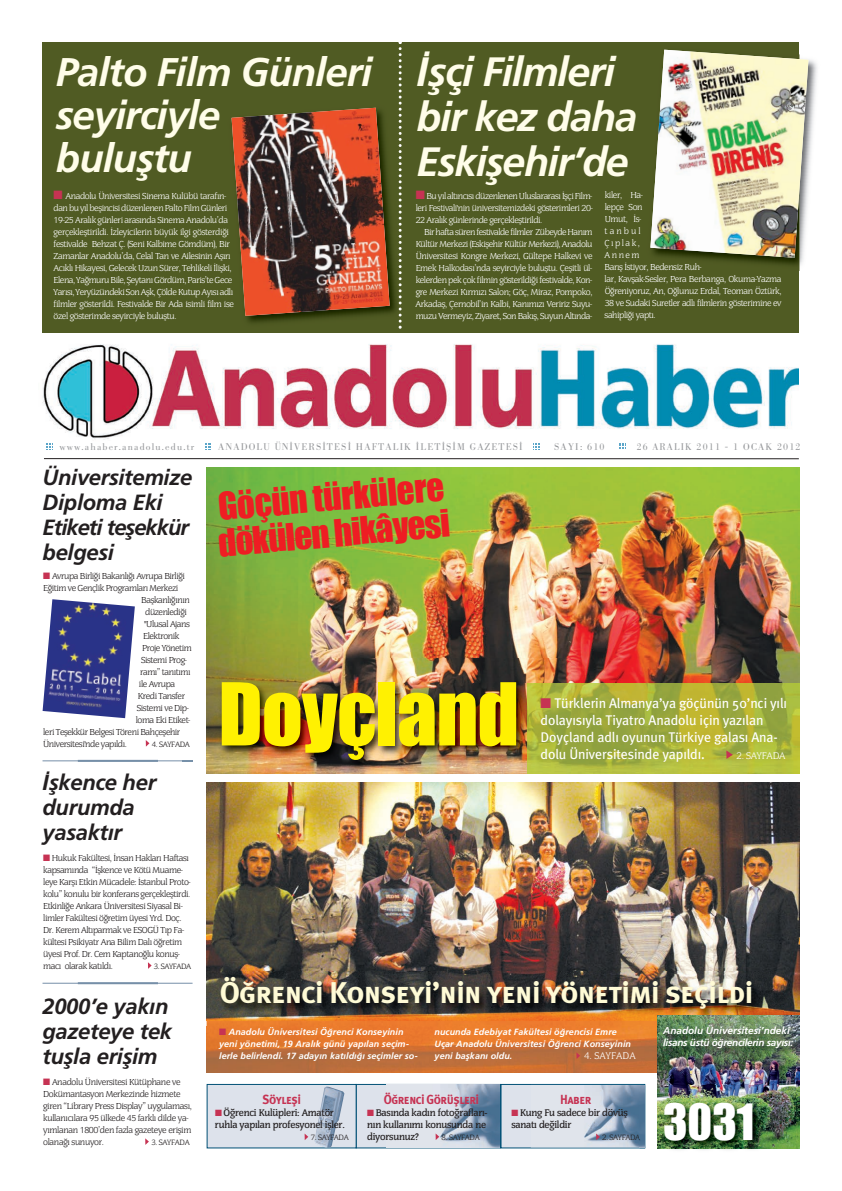
<style>
.page{position:relative;width:842px;height:1191px;background:#fff}
.page>*{position:absolute;margin:0;border:0;box-sizing:border-box;transform-origin:0 0}
.t1{font:80px "Impact";letter-spacing:-.01em;color:#fff101}
.t2{font:46.2px "Impact";color:#fff}
.t3{font:italic 700 41px/45px "Frutiger";letter-spacing:-.035em;color:#fffde9}
.t4{font:italic 700 40px/43px "Frutiger";letter-spacing:-.025em;color:#fffde9}
.t5{font:35px/36px "Impact";color:#ee1d23}
.t6{font:30px "Meta Plus Bold Caps Ti";letter-spacing:-.03em;color:#fffbd6}
.t7{font:italic 700 22px/25px "Frutiger";letter-spacing:-.015em;color:#231f20}
.t8{font:14px/17px "Meta Plus Book Roman Ti";letter-spacing:-.01em;color:#fff}
.t9{font:13.2px "Meta Plus Bold Caps Ti";letter-spacing:-.04em;color:#c63353;scale:.91 1}
.t10{font:500 10px/12px "Congress";letter-spacing:-.025em;color:#231f20}
.t11{font:italic 700 10px/12px "Frutiger";letter-spacing:-.03em;color:#fff}
.t12{font:300 10px "Congress";letter-spacing:-.01em;color:#fff}
.t13{font:9.6px "Bodoni BE Light";letter-spacing:.12em;color:#939598}
.t14{font:300 9px/12px "Congress";letter-spacing:-.045em;color:#fff}
.t15{font:300 9px/12px "Congress";letter-spacing:-.045em;color:#231f20}
.t16{font:italic 700 9px/12px "Frutiger";letter-spacing:.005em;color:#fff}
.t17{font:300 8px "Congress";letter-spacing:-.04em;color:#231f20}
.s1{color:#c63353}
</style>
<div class="page">
<hr style="left:44px;top:458px;width:755px;height:1px;background:#231f20">
<img style="left:42px;top:321px;width:757px;height:119px">
<svg style="left:619px;top:443px;width:7px;height:6px"></svg>
<svg style="left:46px;top:443px;width:7px;height:5px"></svg>
<svg style="left:205px;top:443px;width:6px;height:5px"></svg>
<svg style="left:533px;top:443px;width:7px;height:5px"></svg>
<hr style="left:43px;top:760px;width:150px;height:1px;background:#768fa8">
<hr style="left:78px;top:760px;width:80px;height:2px;background:#768fa8">
<div style="left:357px;top:1085px;width:143px;height:62px;background:#dde2eb"></div>
<img style="left:435px;top:1085px;width:65px;height:62px">
<svg style="left:436px;top:1133px;width:3px;height:7px"></svg>
<div style="left:501px;top:1085px;width:143px;height:62px;background:#dde2eb"></div>
<div style="left:500px;top:1084px;width:145px;height:64px;border:1px solid #015076"></div>
<img style="left:531px;top:1085px;width:108px;height:62px">
<svg style="left:596px;top:1133px;width:4px;height:7px"></svg>
<div style="left:208px;top:1085px;width:148px;height:62px;background:#dde2eb"></div>
<div style="left:207px;top:1084px;width:150px;height:64px;border:1px solid #015076"></div>
<img style="left:315px;top:1086px;width:29px;height:61px">
<svg style="left:305px;top:1134px;width:3px;height:6px"></svg>
<div style="left:43px;top:43px;width:756px;height:290px;background:#505b23"></div>
<img style="left:207px;top:468px;width:592px;height:215px">
<img style="left:207px;top:782px;width:592px;height:233px">
<img style="left:207px;top:658px;width:363px;height:25px">
<img style="left:207px;top:683px;width:592px;height:91px">
<img style="left:207px;top:782px;width:363px;height:13px">
<svg style="left:146px;top:740px;width:3px;height:6px"></svg>
<hr style="left:43px;top:983px;width:150px;height:1px;background:#768fa8">
<hr style="left:78px;top:982px;width:80px;height:2px;background:#768fa8">
<svg style="left:148px;top:962px;width:4px;height:6px"></svg>
<svg style="left:145px;top:1138px;width:4px;height:6px"></svg>
<img style="left:206px;top:971px;width:578px;height:55px">
<img style="left:43px;top:599px;width:92px;height:119px">
<img style="left:231px;top:102px;width:168px;height:226px">
<img style="left:232px;top:108px;width:158px;height:208px">
<img style="left:799px;top:59px;width:18px;height:212px">
<svg style="left:695px;top:258px;width:113px;height:6px"></svg>
<img style="left:650px;top:50px;width:158px;height:208px">
<svg style="left:399px;top:42px;width:3px;height:287px"></svg>
<hr style="left:570px;top:773px;width:229px;height:1px;background:#c2d55c">
<svg style="left:726px;top:750px;width:7px;height:9px"></svg>
<img style="left:207px;top:1026px;width:450px;height:46px">
<svg style="left:576px;top:1052px;width:4px;height:7px"></svg>
<img style="left:657px;top:1015px;width:142px;height:133px">
<img style="left:795px;top:1021px;width:5px;height:76px">
<img style="left:657px;top:1021px;width:138px;height:64px">
<img style="left:639px;top:1085px;width:156px;height:65px">
<img style="left:639px;top:1085px;width:6px;height:63px">
<img style="left:639px;top:1085px;width:5px;height:62px">
<svg style="left:655px;top:1072px;width:2px;height:25px"></svg>
<h3 class="t4" style="left:56px;top:51px;width:318px">Palto Film Günleri seyirciyle<br>buluştu</h3>
<h3 class="t3" style="left:416px;top:49px;width:223px">İşçi Filmleri bir kez daha<br>Eskişehir’de</h3>
<p class="t14" style="left:54px;top:189px;width:182px"><span class="s1">■</span> Anadolu Üniversitesi Sinema Kulübü tarafın&shy;dan bu yıl beşincisi düzenlenen Palto Film Günleri 19-25 Aralık günleri arasında Sinema Anadolu’da gerçekleştirildi. İzleyicilerin büyük ilgi gösterdiği festivalde Behzat Ç. (Seni Kalbime Gömdüm), Bir Zamanlar Anadolu’da, Celal Tan ve Ailesinin Aşırı Acıklı Hikayesi, Gelecek Uzun Sürer, Tehlikeli İlişki, Elena, Yağmuru Bile, Şeytanı Gördüm, Paris’te Gece Yarısı, Yeryüzündeki Son Aşk, Çölde Kutup Ayısı adlı filmler gösterildi. Festivalde Bir Ada isimli film ise özel gösterimde seyirciyle buluştu.</p>
<p class="t14" style="left:416px;top:189px;width:178px;text-align:justify"><span class="s1">■</span> Bu yıl altıncısı düzenlenen Uluslararası İşçi Film&shy;leri Festivali'nin üniversitemizdeki gösterimleri 20- 22 Aralık günlerinde gerçekleştirildi.</p>
<p class="t14" style="left:416px;top:225px;width:178px;text-align:justify;text-indent:9px">Bir hafta süren festivalde filmler Zübeyde Hanım Kültür Merkezi (Eskişehir Kültür Merkezi), Anadolu Üniversitesi Kongre Merkezi, Gültepe Halkevi ve Emek Halkodası’nda seyirciyle buluştu. Çeşitli ül&shy;kelerden pek çok filmin gösterildiği festivalde, Kon&shy;gre Merkezi Kırmızı Salon; Göç, Miraz, Pompoko, Arkadaş, Çernobil’in Kalbi, Kanımızı Veririz Suyu&shy;muzu Vermeyiz, Ziyaret, Son Bakış, Suyun Altında-</p>
<p class="t14" style="left:605px;top:189px;width:178px">kiler, Ha-<br>lepçe Son<br>Umut, İs-<br>tanbul<br>Çıplak,<br>Annem<br>Barış İstiyor, Bedensiz Ruh-<br>lar, Kavşak-Sesler, Pera Berbanga, Okuma-Yazma<br>Öğreniyoruz, An, Oğlunuz Erdal, Teoman Öztürk,<br>38 ve Sudaki Suretler adlı filmlerin gösterimine ev sahipliği yaptı.</p>
<p class="t13" style="left:59px;top:441px;width:136px">www.ahaber.anadolu.edu.tr</p>
<p class="t13" style="left:218px;top:441px;width:306px">ANADOLU Ü NİVERSİTESİ HAFTALIK İLETİŞİM GAZETESİ</p>
<p class="t13" style="left:554px;top:441px;width:52px">SAYI: 610</p>
<p class="t13" style="left:637px;top:441px;width:165px">26 ARALIK 2011 - 1 OCAK 2012</p>
<h3 class="t7" style="left:43px;top:465px;width:151px">Üniversitemize<br>Diploma Eki<br>Etiketi teşekkür belgesi</h3>
<p class="t15" style="left:43px;top:569px;width:143px"><span class="s1">■</span> Avrupa Birliği Bakanlığı Avrupa Birliği</p>
<p class="t15" style="left:43px;top:581px;width:137px">Eğitim ve Gençlik Programları Merkezi</p>
<p class="t15" style="left:141px;top:593px;width:50px">Başkanlığının</p>
<p class="t15" style="left:145px;top:605px;width:43px">düzenlediği</p>
<p class="t15" style="left:144px;top:617px;width:47px">"Ulusal Ajans</p>
<p class="t15" style="left:143px;top:629px;width:38px">Elektronik</p>
<p class="t15" style="left:142px;top:641px;width:51px">Proje Yönetim</p>
<p class="t15" style="left:141px;top:653px;width:47px">Sistemi Prog-</p>
<p class="t15" style="left:140px;top:665px;width:52px">ramı” tanıtımı</p>
<p class="t15" style="left:139px;top:677px;width:38px">ile Avrupa</p>
<p class="t15" style="left:138px;top:689px;width:49px">Kredi Tansfer</p>
<p class="t15" style="left:137px;top:701px;width:53px">Sistemi ve Dip-</p>
<p class="t15" style="left:136px;top:713px;width:56px">loma Eki Etiket-</p>
<p class="t15" style="left:43px;top:725px;width:139px">leri Teşekkür Belgesi Töreni Bahçeşehir</p>
<p class="t15" style="left:43px;top:737px;width:85px">Üniversitesi'nde yapıldı.</p>
<p class="t17" style="left:152px;top:739px;width:40px">4. SAYFADA</p>
<h3 class="t7" style="left:43px;top:770px;width:115px">İşkence her durumda yasaktır</h3>
<p class="t15" style="left:43px;top:851px;width:149px"><span class="s1">■</span> Hukuk Fakültesi, İnsan Hakları Haftası kapsamında “İşkence ve Kötü Muame&shy;leye Karşı Etkin Mücadele: İstanbul Proto&shy;kolu” konulu bir konferans gerçekleştirdi.<br>Etkinliğe Ankara Üniversitesi Siyasal Bi&shy;limler Fakültesi öğretim üyesi Yrd. Doç.<br>Dr. Kerem Altıparmak ve ESOGÜ Tıp Fa&shy;kültesi Psikiyatr Ana Bilim Dalı öğretim üyesi Prof. Dr. Cem Kaptanoğlu konuş&shy;macı olarak katıldı.</p>
<p class="t17" style="left:154px;top:961px;width:39px">3. SAYFADA</p>
<h3 class="t7" style="left:43px;top:994px;width:131px">2000’e yakın gazeteye tek tuşla erişim</h3>
<p class="t15" style="left:43px;top:1075px;width:150px"><span class="s1">■</span> Anadolu Üniversitesi Kütüphane ve Dokümantasyon Merkezinde hizmete giren “Library Press Display” uygulaması, kullanıcılara 95 ülkede 45 farklı dilde ya&shy;yımlanan 1800’den fazla gazeteye erişim olanağı sunuyor.</p>
<p class="t17" style="left:151px;top:1137px;width:40px">3. SAYFADA</p>
<h3 class="t5" style="left:214px;top:491px;width:234px;rotate:-5deg">Göçün türkülere dökülen hikâyesi</h3>
<h1 class="t1" style="left:218px;top:671px;width:302px">Doyçland</h1>
<h3 class="t8" style="left:540px;top:694px;width:248px"><span class="s1">■</span> Türklerin Almanya’ya göçünün 50’nci yılı dolayısıyla Tiyatro Anadolu için yazılan Doyçland adlı oyunun Türkiye galası Ana&shy;dolu Üniversitesinde yapıldı.</h3>
<p class="t12" style="left:736px;top:749px;width:50px">2. SAYFADA</p>
<h3 class="t6" style="left:220px;top:975px;width:535px">Öğrenci Konseyi’nin yeni yönetimi seçildi</h3>
<p class="t16" style="left:219px;top:1026px;width:200px"><span class="s1">■</span> Anadolu Üniversitesi Öğrenci Konseyinin yeni yönetimi, 19 Aralık günü yapılan seçim&shy;lerle belirlendi. 17 adayın katıldığı seçimler so-</p>
<p class="t16" style="left:435px;top:1026px;width:198px">nucunda Edebiyat Fakültesi öğrencisi Emre<br>Uçar Anadolu Üniversitesi Öğrenci Konseyinin yeni başkanı oldu.</p>
<p class="t12" style="left:584px;top:1049px;width:53px">4. SAYFADA</p>
<h3 class="t9" style="left:262px;top:1092px;width:44px">Söyleşi</h3>
<p class="t10" style="left:215px;top:1106px;width:131px"><span class="s1">■</span> Öğrenci Kulüpleri: Amatör ruhla yapılan profesyonel işler.</p>
<p class="t17" style="left:311px;top:1132px;width:40px">7. SAYFADA</p>
<h3 class="t9" style="left:384px;top:1091px;width:106px">Öğrenci Görüşleri</h3>
<p class="t10" style="left:367px;top:1106px;width:122px;text-align:justify"><span class="s1">■</span> Basında kadın fotoğrafları&shy;nın kullanımı konusunda ne diyorsunuz?</p>
<p class="t17" style="left:442px;top:1132px;width:40px">8. SAYFADA</p>
<h3 class="t9" style="left:560px;top:1092px;width:36px">Haber</h3>
<p class="t10" style="left:511px;top:1106px;width:118px"><span class="s1">■</span> Kung Fu sadece bir dövüş sanatı değildir</p>
<p class="t17" style="left:602px;top:1132px;width:40px">2. SAYFADA</p>
<p class="t11" style="left:663px;top:1024px;width:132px">Anadolu Üniversitesi’ndeki lisans üstü öğrencilerin sayısı:</p>
<h2 class="t2" style="left:663px;top:1096px;width:93px">3031</h2>
</div>
